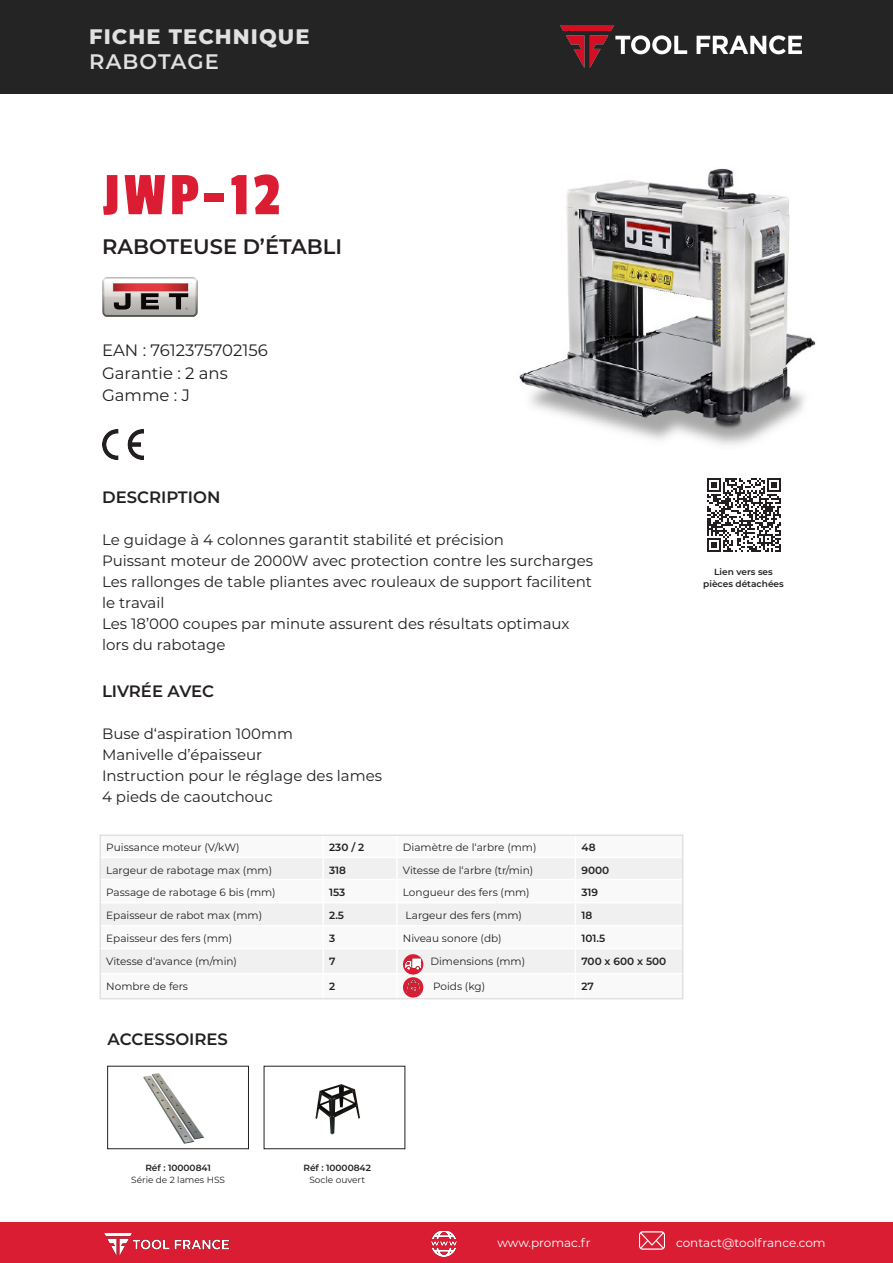
<style>
.page{position:relative;width:893px;height:1263px;background:#fff}
.page>*{position:absolute;margin:0;border:0;box-sizing:border-box;transform-origin:0 0}
.t1{font:63px "Passion One";color:#db1d33}
.t2{font:600 21px "Montserrat";color:#231f20}
.t3{font:800 21px "Montserrat";letter-spacing:.05em;color:#e2e1e1}
.t4{font:600 21px "Montserrat";letter-spacing:.05em;color:#e2e1e1}
.t5{font:16.5px "Montserrat";color:#231f20}
.t6{font:600 16.5px "Montserrat";color:#231f20}
.t7{font:15px/21px "Montserrat";color:#231f20}
.t8{font:12px "Montserrat";color:#fff}
.t9{font:10.5px "Montserrat";color:#231f20}
.t10{font:600 10.5px "Montserrat";color:#231f20}
.t11{font:600 9px "Montserrat";color:#231f20}
.t12{font:9px "Montserrat";color:#231f20}
</style>
<div class="page">
<div style="left:0;top:0;width:893px;height:94px;background:#242424"></div>
<div style="left:0;top:1222px;width:893px;height:41px;background:#db1d33"></div>
<img style="left:104px;top:1233px;width:124px;height:22px">
<img style="left:560px;top:25px;width:242px;height:42px">
<img style="left:102px;top:277px;width:96px;height:40px">
<svg style="left:101px;top:858px;width:581px;height:115px;fill:#f0f0f0"></svg>
<hr style="left:322px;top:858px;width:2px;height:21px;background:#fff">
<hr style="left:396px;top:858px;width:2px;height:21px;background:#fff">
<hr style="left:101px;top:879px;width:222px;height:1px;background:#fff">
<hr style="left:323px;top:879px;width:74px;height:1px;background:#fff">
<hr style="left:322px;top:880px;width:2px;height:22px;background:#fff">
<hr style="left:397px;top:879px;width:178px;height:1px;background:#fff">
<hr style="left:396px;top:880px;width:2px;height:22px;background:#fff">
<hr style="left:575px;top:879px;width:107px;height:1px;background:#fff">
<hr style="left:101px;top:902px;width:222px;height:1px;background:#fff">
<hr style="left:323px;top:902px;width:74px;height:1px;background:#fff">
<hr style="left:322px;top:903px;width:2px;height:22px;background:#fff">
<hr style="left:397px;top:902px;width:178px;height:1px;background:#fff">
<hr style="left:396px;top:903px;width:2px;height:22px;background:#fff">
<hr style="left:575px;top:902px;width:107px;height:1px;background:#fff">
<hr style="left:101px;top:925px;width:222px;height:1px;background:#fff">
<hr style="left:323px;top:925px;width:74px;height:1px;background:#fff">
<hr style="left:322px;top:926px;width:2px;height:22px;background:#fff">
<hr style="left:397px;top:925px;width:178px;height:1px;background:#fff">
<hr style="left:396px;top:926px;width:2px;height:22px;background:#fff">
<hr style="left:575px;top:925px;width:107px;height:1px;background:#fff">
<hr style="left:101px;top:948px;width:222px;height:1px;background:#fff">
<hr style="left:323px;top:948px;width:74px;height:1px;background:#fff">
<hr style="left:322px;top:949px;width:2px;height:24px;background:#fff">
<hr style="left:397px;top:948px;width:178px;height:1px;background:#fff">
<hr style="left:396px;top:949px;width:2px;height:24px;background:#fff">
<hr style="left:575px;top:948px;width:107px;height:1px;background:#fff">
<svg style="left:575px;top:858px;width:1px;height:115px"></svg>
<hr style="left:99px;top:834px;width:224px;height:2px;background:#e2e1e1">
<hr style="left:99px;top:836px;width:2px;height:21px;background:#e2e1e1">
<hr style="left:323px;top:834px;width:74px;height:2px;background:#e2e1e1">
<hr style="left:397px;top:834px;width:178px;height:2px;background:#e2e1e1">
<hr style="left:575px;top:834px;width:108px;height:2px;background:#e2e1e1">
<hr style="left:99px;top:857px;width:2px;height:22px;background:#e2e1e1">
<hr style="left:99px;top:879px;width:2px;height:24px;background:#e2e1e1">
<hr style="left:99px;top:903px;width:2px;height:23px;background:#e2e1e1">
<hr style="left:99px;top:926px;width:2px;height:23px;background:#e2e1e1">
<hr style="left:99px;top:949px;width:2px;height:25px;background:#e2e1e1">
<hr style="left:99px;top:974px;width:2px;height:24px;background:#e2e1e1">
<svg style="left:682px;top:836px;width:1px;height:162px"></svg>
<hr style="left:99px;top:998px;width:224px;height:1px;background:#e2e1e1">
<hr style="left:323px;top:998px;width:74px;height:1px;background:#e2e1e1">
<hr style="left:397px;top:998px;width:178px;height:1px;background:#e2e1e1">
<hr style="left:575px;top:998px;width:108px;height:1px;background:#e2e1e1">
<img style="left:102px;top:430px;width:41px;height:29px">
<img style="left:143px;top:1073px;width:62px;height:71px">
<div style="left:107px;top:1066px;width:142px;height:83px;border:1px solid #231f20"></div>
<img style="left:432px;top:1231px;width:25px;height:25px">
<div style="left:403px;top:954px;width:20px;height:20px;background:#db1d34;border-radius:50%"></div>
<img style="left:405px;top:956px;width:16px;height:16px">
<svg style="left:403px;top:977px;width:20px;height:20px"></svg>
<svg style="left:407px;top:980px;width:13px;height:13px"></svg>
<img style="left:639px;top:1231px;width:25px;height:19px">
<svg style="left:707px;top:478px;width:74px;height:73px"></svg>
<img style="left:519px;top:168px;width:297px;height:278px">
<div style="left:264px;top:1066px;width:141px;height:83px;border:1px solid #231f20"></div>
<img style="left:315px;top:1084px;width:46px;height:51px">
<p class="t3" style="left:89px;top:21px;width:222px">FICHE TECHNIQUE</p>
<p class="t4" style="left:89px;top:47px;width:131px">RABOTAGE</p>
<p class="t1" style="left:102px;top:162px;width:179px">JWP-12</p>
<p class="t2" style="left:102px;top:232px;width:242px">RABOTEUSE D’ÉTABLI</p>
<p class="t5" style="left:102px;top:339px;width:167px">EAN : 7612375702156</p>
<p class="t5" style="left:102px;top:362px;width:127px">Garantie : 2 ans</p>
<p class="t5" style="left:102px;top:384px;width:89px">Gamme : J</p>
<p class="t6" style="left:102px;top:485px;width:120px">DESCRIPTION</p>
<p class="t7" style="left:102px;top:528px;width:403px">Le guidage à 4 colonnes garantit stabilité et précision</p>
<p class="t7" style="left:102px;top:549px;width:493px">Puissant moteur de 2000W avec protection contre les surcharges</p>
<p class="t7" style="left:102px;top:570px;width:491px">Les rallonges de table pliantes avec rouleaux de support facilitent le travail</p>
<p class="t7" style="left:102px;top:612px;width:469px">Les 18’000 coupes par minute assurent des résultats optimaux lors du rabotage</p>
<p class="t6" style="left:102px;top:679px;width:114px">LIVRÉE AVEC</p>
<p class="t7" style="left:102px;top:722px;width:192px">Buse d‘aspiration 100mm</p>
<p class="t7" style="left:102px;top:743px;width:162px">Manivelle d’épaisseur</p>
<p class="t7" style="left:102px;top:764px;width:282px">Instruction pour le réglage des lames</p>
<p class="t7" style="left:102px;top:785px;width:172px">4 pieds de caoutchouc</p>
<p class="t9" style="left:106px;top:840px;width:135px">Puissance moteur (V/kW)</p>
<p class="t10" style="left:329px;top:840px;width:37px">230 / 2</p>
<p class="t9" style="left:403px;top:840px;width:135px">Diamètre de l‘arbre (mm)</p>
<p class="t10" style="left:581px;top:840px;width:16px">48</p>
<p class="t9" style="left:106px;top:863px;width:167px">Largeur de rabotage max (mm)</p>
<p class="t10" style="left:329px;top:862px;width:18px">318</p>
<p class="t9" style="left:403px;top:863px;width:132px">Vitesse de l‘arbre (tr/min)</p>
<p class="t10" style="left:581px;top:862px;width:29px">9000</p>
<p class="t9" style="left:106px;top:885px;width:171px">Passage de rabotage 6 bis (mm)</p>
<p class="t10" style="left:329px;top:884px;width:18px">153</p>
<p class="t9" style="left:403px;top:885px;width:128px">Longueur des fers (mm)</p>
<p class="t10" style="left:581px;top:884px;width:18px">319</p>
<p class="t9" style="left:106px;top:908px;width:157px">Epaisseur de rabot max (mm)</p>
<p class="t10" style="left:329px;top:908px;width:16px">2.5</p>
<p class="t9" style="left:406px;top:908px;width:118px">Largeur des fers (mm)</p>
<p class="t10" style="left:581px;top:908px;width:12px">18</p>
<p class="t9" style="left:106px;top:931px;width:128px">Epaisseur des fers (mm)</p>
<p class="t10" style="left:329px;top:931px;width:8px">3</p>
<p class="t9" style="left:403px;top:931px;width:100px">Niveau sonore (db)</p>
<p class="t10" style="left:581px;top:931px;width:25px">101.5</p>
<p class="t9" style="left:106px;top:954px;width:132px">Vitesse d‘avance (m/min)</p>
<p class="t10" style="left:329px;top:953px;width:8px">7</p>
<p class="t9" style="left:430px;top:954px;width:96px">Dimensions (mm)</p>
<p class="t10" style="left:581px;top:953px;width:86px">700 x 600 x 500</p>
<p class="t9" style="left:106px;top:979px;width:83px">Nombre de fers</p>
<p class="t10" style="left:329px;top:979px;width:8px">2</p>
<p class="t9" style="left:433px;top:979px;width:54px">Poids (kg)</p>
<p class="t10" style="left:581px;top:979px;width:14px">27</p>
<p class="t6" style="left:108px;top:1027px;width:122px">ACCESSOIRES</p>
<p class="t11" style="left:714px;top:565px;width:60px">Lien vers ses</p>
<p class="t11" style="left:703px;top:577px;width:82px">pièces détachées</p>
<p class="t11" style="left:145px;top:1161px;width:67px">Réf : 10000841</p>
<p class="t12" style="left:131px;top:1173px;width:95px">Série de 2 lames HSS</p>
<p class="t11" style="left:303px;top:1161px;width:69px">Réf : 10000842</p>
<p class="t12" style="left:309px;top:1173px;width:57px">Socle ouvert</p>
<p class="t8" style="left:497px;top:1234px;width:95px">www.promac.fr</p>
<p class="t8" style="left:676px;top:1234px;width:151px">contact@toolfrance.com</p>
</div>
